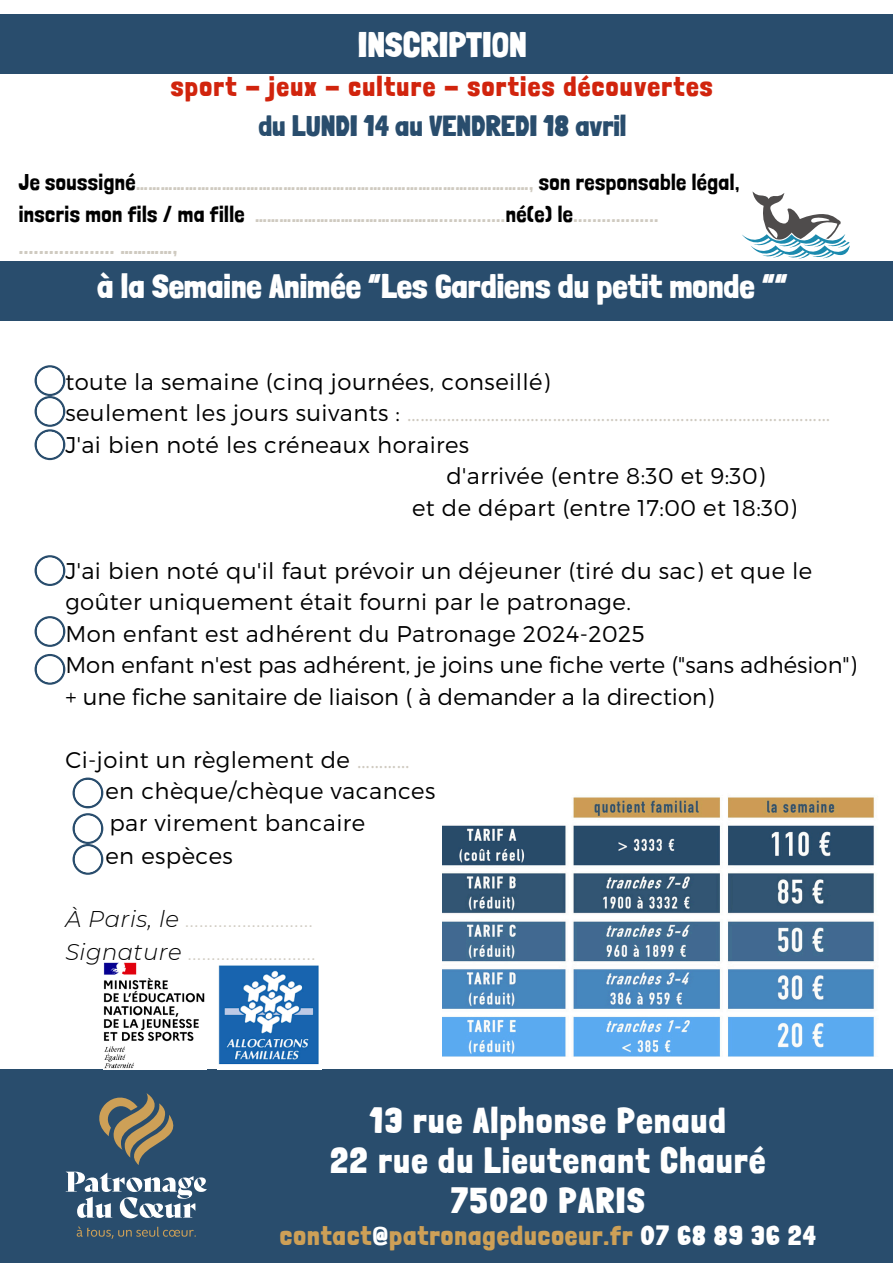
<style>
.page{position:relative;width:893px;height:1263px;background:#fff}
.page>*{position:absolute;margin:0;border:0;box-sizing:border-box;transform-origin:0 0}
.t1{font:900 35.1px/39.9px "Londrina Solid";letter-spacing:.06em;color:#fff;text-align:center}
.t2{font:900 34.5px "Londrina Solid";letter-spacing:.02em;color:#fff}
.t3{font:900 33px "Londrina Solid";letter-spacing:.02em;color:#fff}
.t4{font:900 28.5px "Londrina Solid";letter-spacing:.02em;color:#294d6d}
.t5{font:900 27px "Londrina Solid";letter-spacing:.075em;color:#d1240d}
.t6{font:900 26.7px "Londrina Solid";letter-spacing:.06em;color:#cda057}
.t7{font:24.22px "Londrina Solid";color:#cfcac0}
.t8{font:300 22.73px/31.5px "Montserrat";letter-spacing:.02em;color:#000}
.t9{font:22.73px/31.5px "Londrina Solid";letter-spacing:.02em;color:#cfcac0}
.t10{font:300 22.73px/31.5px "Montserrat";color:#000}
.t11{font:300 22.73px "Montserrat";letter-spacing:.02em;color:#cfcac0}
.t12{font:italic 300 22.73px "Montserrat";letter-spacing:.02em;color:#000}
.s1{color:#000}
.s2{color:#cfcac0}
.s3{color:#fff}
</style>
<div class="page">
<div style="left:0;top:261px;width:893px;height:59px;background:#294d6d"></div>
<div style="left:0;top:14px;width:893px;height:60px;background:#294d6d"></div>
<div style="left:0;top:1069px;width:893px;height:194px;background:#294d6d"></div>
<svg style="left:77px;top:1226px;width:119px;height:13px"></svg>
<svg style="left:66px;top:1171px;width:141px;height:47px"></svg>
<svg style="left:99px;top:1093px;width:75px;height:72px"></svg>
<img style="left:218px;top:965px;width:101px;height:100px">
<img style="left:103px;top:962px;width:102px;height:107px">
<svg style="left:35px;top:365px;width:30px;height:95px"></svg>
<div style="left:37px;top:432px;width:26px;height:26px;background:#fff;border-radius:50%"></div>
<svg style="left:35px;top:555px;width:30px;height:31px"></svg>
<div style="left:37px;top:557px;width:26px;height:27px;background:#fff;border-radius:50%"></div>
<svg style="left:35px;top:616px;width:30px;height:31px"></svg>
<div style="left:37px;top:618px;width:26px;height:26px;background:#fff;border-radius:50%"></div>
<svg style="left:35px;top:654px;width:30px;height:31px"></svg>
<div style="left:37px;top:656px;width:26px;height:26px;background:#fff;border-radius:50%"></div>
<svg style="left:73px;top:777px;width:30px;height:98px"></svg>
<div style="left:75px;top:780px;width:26px;height:26px;background:#fff;border-radius:50%"></div>
<img style="left:442px;top:797px;width:432px;height:259px">
<svg style="left:742px;top:191px;width:108px;height:68px"></svg>
<p class="t2" style="left:358px;top:24px;width:170px">INSCRIPTION</p>
<p class="t5" style="left:171px;top:71px;width:543px">sport - jeux - culture - sorties découvertes</p>
<p class="t4" style="left:259px;top:109px;width:369px">du LUNDI 14 au VENDREDI 18 avril</p>
<p class="t9" style="left:19px;top:166px;width:722px"><span class="s1">Je soussigné</span>……………………………………………………………………………………, <span class="s1">son responsable légal, inscris mon fils / ma fille</span> ………………………………………..............<span class="s1">né(e) le</span>..................</p>
<p class="t7" style="left:19px;top:231px;width:160px">................... …………,</p>
<p class="t3" style="left:98px;top:266px;width:691px">à la Semaine Animée “Les Gardiens du petit monde ““</p>
<h3 class="t8" style="left:65px;top:365px;width:486px">toute la semaine (cinq journées, conseillé)</h3>
<h2 class="t11" style="left:65px;top:398px;width:766px"><span class="s1">seulement les jours suivants :</span> ……………………………………………………………………………………</h2>
<p class="t8" style="left:65px;top:428px;width:405px">J'ai bien noté les créneaux horaires</p>
<p class="t8" style="left:446px;top:459px;width:320px">d'arrivée (entre 8:30 et 9:30)</p>
<p class="t8" style="left:412px;top:491px;width:386px">et de départ (entre 17:00 et 18:30)</p>
<p class="t8" style="left:65px;top:554px;width:748px">J'ai bien noté qu'il faut prévoir un déjeuner (tiré du sac) et que le goûter uniquement était fourni par le patronage.</p>
<p class="t8" style="left:65px;top:617px;width:581px">Mon enfant est adhérent du Patronage 2024-2025</p>
<p class="t10" style="left:65px;top:648px;width:793px">Mon enfant n'est pas adhérent, je joins une fiche verte ("sans adhésion") + une fiche sanitaire de liaison ( à demander a la direction)</p>
<p class="t8" style="left:65px;top:743px;width:346px">Ci-joint un règlement de <span class="s2">…………</span></p>
<p class="t8" style="left:105px;top:774px;width:331px">en chèque/chèque vacances</p>
<p class="t8" style="left:109px;top:806px;width:257px">par virement bancaire</p>
<p class="t8" style="left:105px;top:839px;width:129px">en espèces</p>
<p class="t12" style="left:65px;top:905px;width:250px">À Paris, le <span class="s2">………………………</span></p>
<p class="t12" style="left:65px;top:938px;width:253px">Signature <span class="s2">………………………</span></p>
<p class="t1" style="left:330px;top:1100px;width:436px">13 rue Alphonse Penaud<br>22 rue du Lieutenant Chauré<br>75020 PARIS</p>
<p class="t6" style="left:280px;top:1220px;width:537px">contact<span class="s3">@</span>patronageducoeur.fr <span class="s3">07 68 89 36 24</span></p>
</div>
